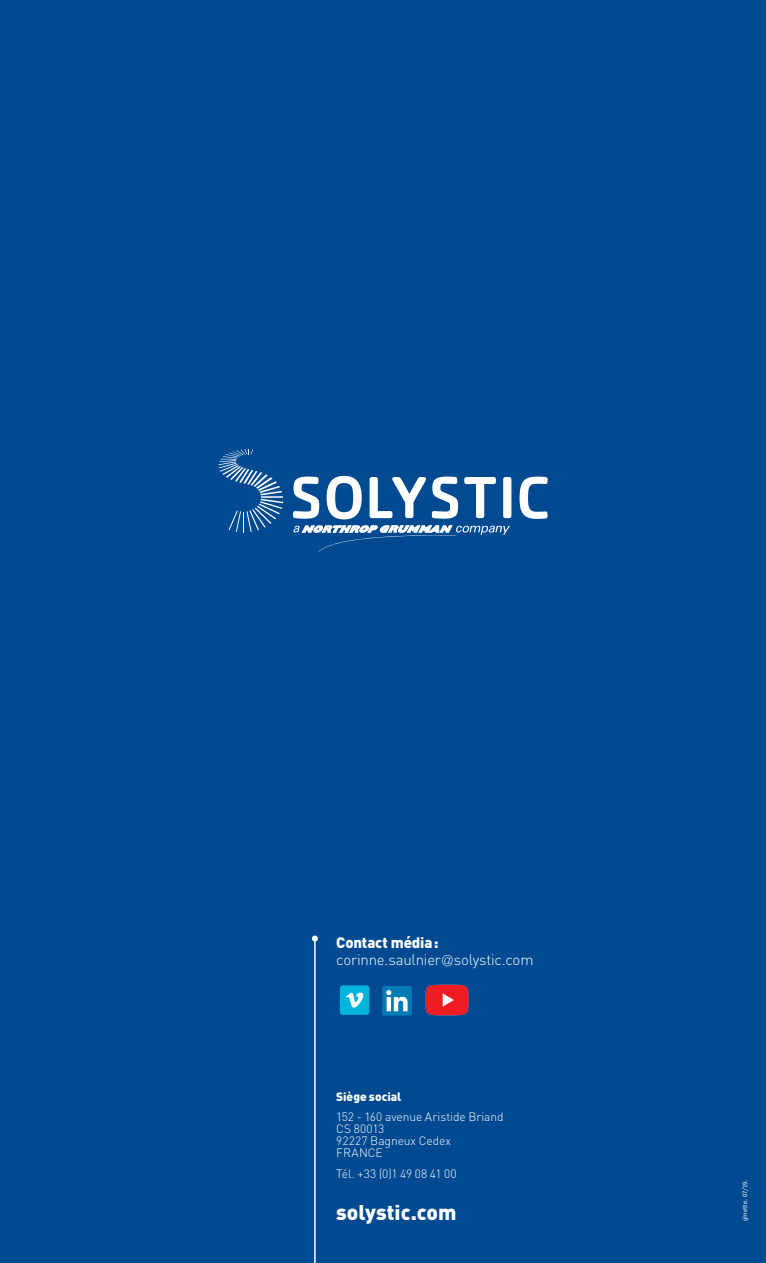
<style>
.page{position:relative;width:766px;height:1263px;background:#fff}
.page>*{position:absolute;margin:0;border:0;box-sizing:border-box;transform-origin:0 0}
.t1{font:900 21px "DIN";color:#fff}
.t2{font:300 15px/16.5px "DIN";letter-spacing:-.015em;color:#fff}
.t3{font:300 12px/12px "DIN";letter-spacing:-.005em;color:#fff}
.t4{font:900 12px "DIN";color:#fff}
.t5{font:6.75px "Officina Sans";letter-spacing:.01em;color:#fff}
.s1{font-weight:900}
.s2{font-family:"Helvetica Neue";font-weight:100}
</style>
<div class="page">
<div style="left:0;top:0;width:765px;height:1263px;background:#014990"></div>
<svg style="left:293px;top:477px;width:26px;height:42px"></svg>
<svg style="left:326px;top:476px;width:35px;height:43px"></svg>
<svg style="left:369px;top:477px;width:57px;height:41px"></svg>
<svg style="left:432px;top:477px;width:26px;height:42px"></svg>
<svg style="left:464px;top:477px;width:32px;height:41px"></svg>
<div style="left:503px;top:477px;width:8px;height:41px;background:#fff;border-radius:3px"></div>
<svg style="left:519px;top:477px;width:28px;height:42px"></svg>
<svg style="left:218px;top:449px;width:65px;height:83px"></svg>
<svg style="left:293px;top:525px;width:217px;height:27px"></svg>
<hr style="left:314px;top:938px;width:1px;height:325px;background:#fff">
<svg style="left:312px;top:935px;width:6px;height:6px"></svg>
<div style="left:382px;top:986px;width:30px;height:30px;background:#007bb6;border-radius:2px"></div>
<svg style="left:386px;top:990px;width:21px;height:21px"></svg>
<div style="left:340px;top:985px;width:29px;height:30px;background:#00b4dc;border-radius:3px"></div>
<svg style="left:346px;top:992px;width:17px;height:15px"></svg>
<img style="left:425px;top:984px;width:44px;height:32px">
<p class="t2" style="left:336px;top:934px;width:199px"><span class="s1">Contact média: </span>corinne.saulnier<span class="s2">@</span>solystic.com</p>
<p class="t4" style="left:336px;top:1088px;width:67px">Siège social</p>
<p class="t3" style="left:336px;top:1111px;width:169px">152 - 160 avenue Aristide Briand<br>CS 80013<br>92227 Bagneux Cedex<br>FRANCE</p>
<p class="t3" style="left:336px;top:1167px;width:122px">Tél. +33 (0)1 49 08 41 00</p>
<h1 class="t1" style="left:336px;top:1199px;width:122px">solystic.com</h1>
<p class="t5" style="left:740px;top:1221px;width:43px;rotate:-90deg">ginette. 07/19.</p>
</div>
